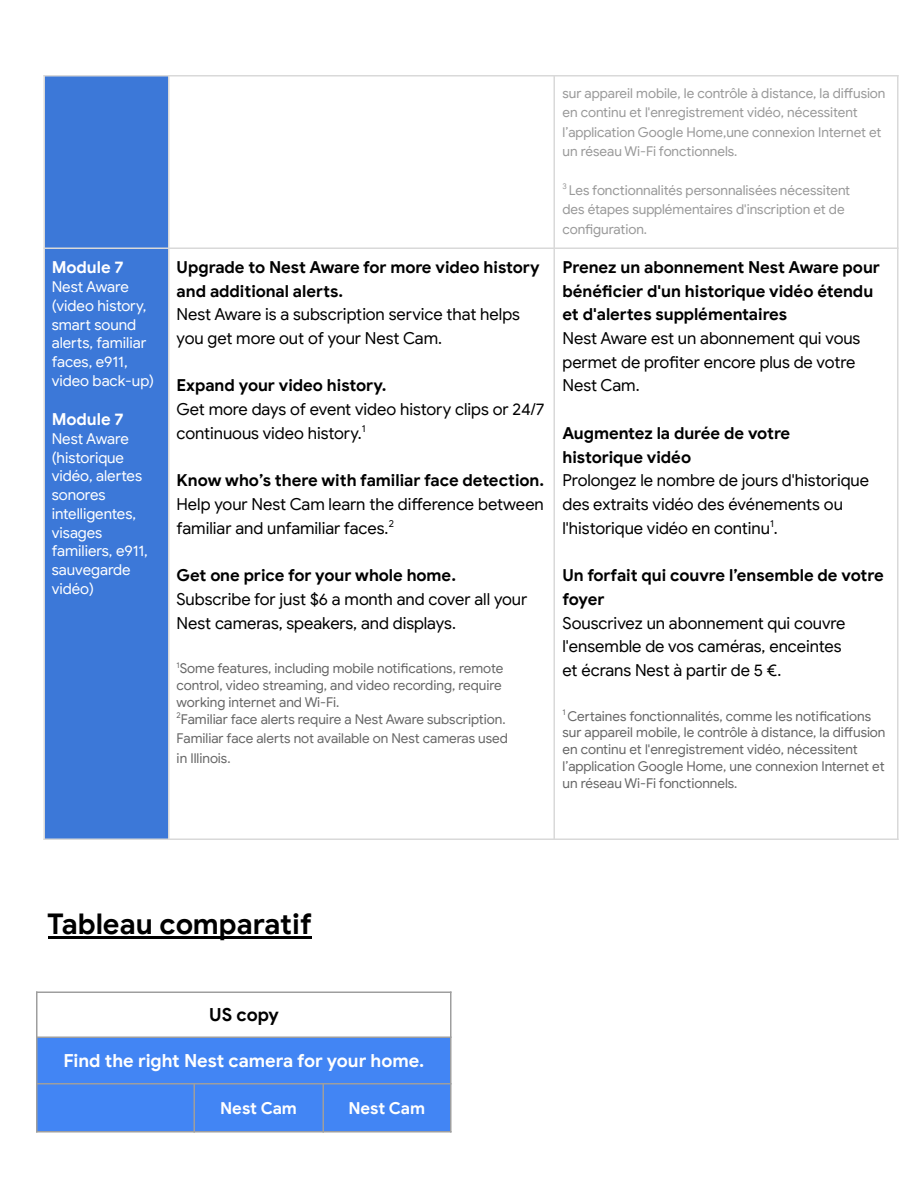
<style>
.page{position:relative;width:918px;height:1188px;background:#fff}
.page>*{position:absolute;margin:0;border:0;box-sizing:border-box;transform-origin:0 0}
.t1{font:700 28.5px "Google Sans";color:#000}
.t2{font:700 18px "Google Sans";color:#fff}
.t3{font:700 18px "Google Sans";letter-spacing:-.005em;color:#000}
.t4{font:16.5px/23.7px "Google Sans";letter-spacing:-.005em;color:#000}
.t5{font:700 16.5px/23.7px "Google Sans";letter-spacing:-.005em;color:#000}
.t6{font:700 16.5px "Google Sans";letter-spacing:-.005em;color:#fff}
.t7{font:15px/18.8px "Google Sans";color:#fff}
.t8{font:13.5px/16.8px "Google Sans";color:#666}
.t9{font:13.5px/19.4px "Google Sans";letter-spacing:-.005em;color:#999}
</style>
<div class="page">
<div style="left:44px;top:76px;width:125px;height:172px;background:#3c78d8"></div>
<div style="left:44px;top:248px;width:125px;height:592px;background:#3c78d8"></div>
<div style="left:37px;top:1038px;width:414px;height:46px;background:#4285f4"></div>
<div style="left:37px;top:1084px;width:158px;height:47px;background:#4285f4"></div>
<div style="left:195px;top:1084px;width:128px;height:47px;background:#4285f4"></div>
<div style="left:323px;top:1084px;width:128px;height:47px;background:#4285f4"></div>
<hr style="left:48px;top:936px;width:264px;height:3px;background:#000">
<hr style="left:43px;top:75px;width:2px;height:765px;background:#d9d9d9">
<hr style="left:168px;top:75px;width:2px;height:765px;background:#d9d9d9">
<hr style="left:553px;top:75px;width:2px;height:765px;background:#d9d9d9">
<hr style="left:897px;top:75px;width:2px;height:765px;background:#d9d9d9">
<hr style="left:44px;top:75px;width:855px;height:2px;background:#d9d9d9">
<hr style="left:44px;top:248px;width:855px;height:1px;background:#d9d9d9">
<hr style="left:44px;top:839px;width:855px;height:1px;background:#d9d9d9">
<hr style="left:36px;top:992px;width:2px;height:141px;background:#9e9e9e">
<hr style="left:194px;top:1083px;width:1px;height:50px;background:#9e9e9e">
<hr style="left:322px;top:1083px;width:2px;height:50px;background:#9e9e9e">
<hr style="left:450px;top:992px;width:1px;height:141px;background:#9e9e9e">
<hr style="left:36px;top:992px;width:416px;height:1px;background:#9e9e9e">
<hr style="left:36px;top:1037px;width:416px;height:1px;background:#9e9e9e">
<hr style="left:36px;top:1083px;width:416px;height:2px;background:#9e9e9e">
<hr style="left:36px;top:1131px;width:416px;height:2px;background:#9e9e9e">
<p class="t6" style="left:52px;top:257px;width:74px">Module 7</p>
<p class="t7" style="left:52px;top:278px;width:104px">Nest Aware (video history, smart sound alerts, familiar faces, e911, video back-up)</p>
<p class="t6" style="left:52px;top:409px;width:74px">Module 7</p>
<p class="t7" style="left:52px;top:429px;width:98px">Nest Aware (historique vidéo, alertes sonores intelligentes, visages familiers, e911, sauvegarde vidéo)</p>
<p class="t5" style="left:177px;top:255px;width:365px">Upgrade to Nest Aware for more video history and additional alerts.</p>
<p class="t4" style="left:177px;top:303px;width:345px">Nest Aware is a subscription service that helps you get more out of your Nest Cam.</p>
<p class="t5" style="left:177px;top:374px;width:212px">Expand your video history.</p>
<p class="t4" style="left:177px;top:398px;width:369px">Get more days of event video history clips or 24/7 continuous video history.<sup>1</sup></p>
<p class="t5" style="left:177px;top:469px;width:369px">Know who’s there with familiar face detection.</p>
<p class="t4" style="left:177px;top:493px;width:369px">Help your Nest Cam learn the difference between familiar and unfamiliar faces.<sup>2</sup></p>
<p class="t5" style="left:177px;top:564px;width:281px">Get one price for your whole home.</p>
<p class="t4" style="left:177px;top:587px;width:352px">Subscribe for just $6 a month and cover all your<br>Nest cameras, speakers, and displays.</p>
<p class="t8" style="left:177px;top:660px;width:330px"><sup>1</sup>Some features, including mobile notifications, remote control, video streaming, and video recording, require working internet and Wi-Fi.<br><sup>2</sup>Familiar face alerts require a Nest Aware subscription.</p>
<p class="t8" style="left:177px;top:729px;width:333px;line-height:19.4px">Familiar face alerts not available on Nest cameras used in Illinois.</p>
<p class="t9" style="left:562px;top:84px;width:324px">sur appareil mobile, le contrôle à distance, la diffusion en continu et l'enregistrement vidéo, nécessitent l’application Google Home,une connexion Internet et un réseau Wi-Fi fonctionnels.</p>
<p class="t9" style="left:562px;top:181px;width:289px"><sup>3</sup> Les fonctionnalités personnalisées nécessitent des étapes supplémentaires d'inscription et de configuration.</p>
<p class="t5" style="left:562px;top:255px;width:319px">Prenez un abonnement Nest Aware pour bénéficier d'un historique vidéo étendu et d'alertes supplémentaires</p>
<p class="t4" style="left:562px;top:327px;width:299px">Nest Aware est un abonnement qui vous permet de profiter encore plus de votre<br>Nest Cam.</p>
<p class="t5" style="left:562px;top:421px;width:229px">Augmentez la durée de votre historique vidéo</p>
<p class="t4" style="left:562px;top:469px;width:308px">Prolongez le nombre de jours d'historique des extraits vidéo des événements ou l'historique vidéo en continu<sup>1</sup>.</p>
<p class="t5" style="left:562px;top:564px;width:323px">Un forfait qui couvre l’ensemble de votre foyer</p>
<p class="t4" style="left:562px;top:611px;width:285px">Souscrivez un abonnement qui couvre l'ensemble de vos caméras, enceintes et écrans Nest à partir de 5 €.</p>
<p class="t8" style="left:562px;top:708px;width:324px"><sup>1</sup> Certaines fonctionnalités, comme les notifications sur appareil mobile, le contrôle à distance, la diffusion en continu et l'enregistrement vidéo, nécessitent l’application Google Home, une connexion Internet et un réseau Wi-Fi fonctionnels.</p>
<h1 class="t1" style="left:47px;top:907px;width:266px">Tableau comparatif</h1>
<p class="t3" style="left:209px;top:1004px;width:71px">US copy</p>
<p class="t2" style="left:63px;top:1050px;width:363px">Find the right Nest camera for your home.</p>
<p class="t6" style="left:220px;top:1098px;width:78px">Nest Cam</p>
<p class="t6" style="left:348px;top:1098px;width:78px">Nest Cam</p>
</div>
